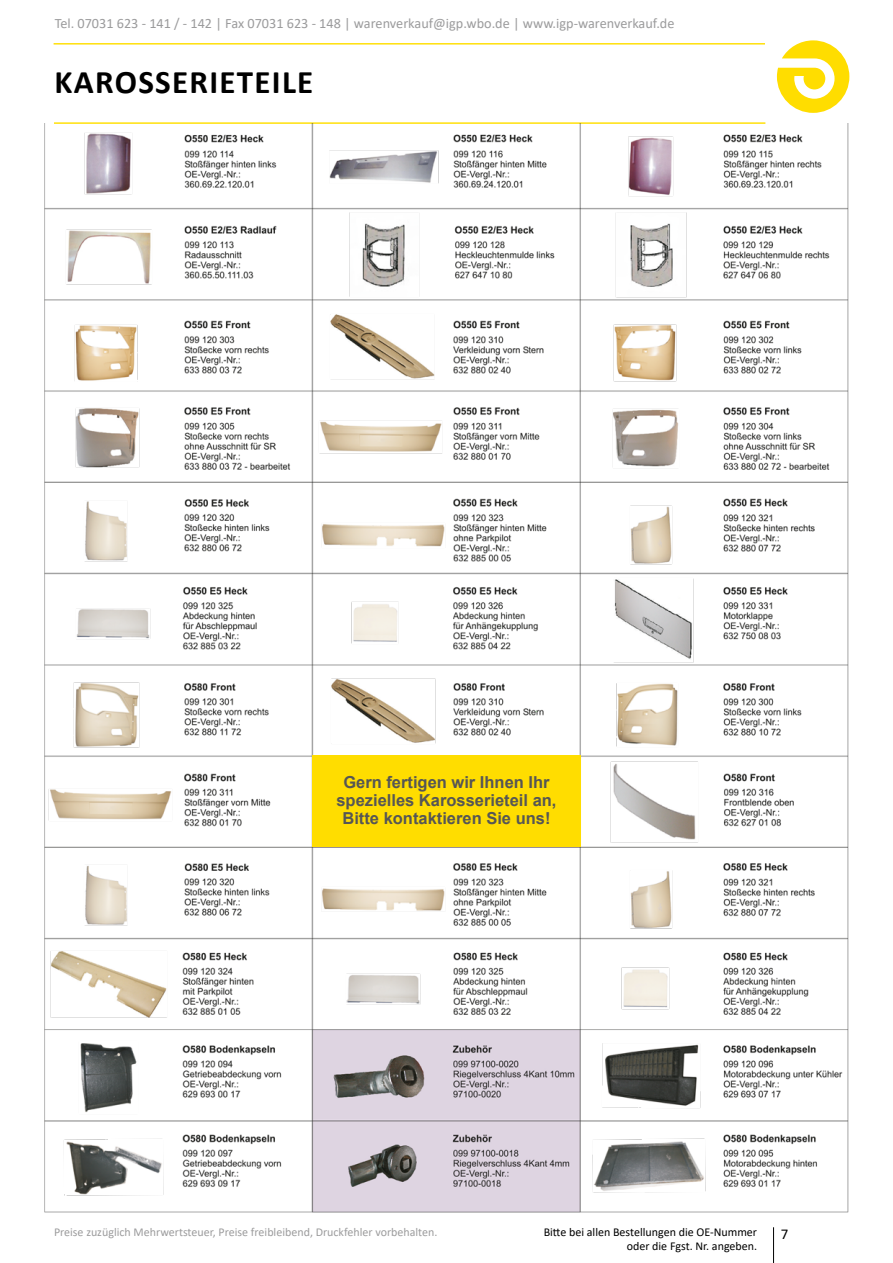
<style>
.page{position:relative;width:893px;height:1263px;background:#fff}
.page>*{position:absolute;margin:0;border:0;box-sizing:border-box;transform-origin:0 0}
.t1{font:700 33px "Calibri";letter-spacing:.04em;color:#000}
.t2{font:700 16.5px/18px "Arial";color:#565655;text-align:center}
.t3{font:15px "Calibri";color:#000}
.t4{font:14.25px "Calibri";color:#9c9c9d}
.t5{font:12px "Calibri";color:#9c9c9d}
.t6{font:12px/13.5px "Calibri";color:#000;text-align:right}
</style>
<div class="page">
<hr style="left:54px;top:122px;width:711px;height:2px;background:#ffe00a">
<hr style="left:54px;top:43px;width:711px;height:2px;background:#ffe00a">
<img style="left:45px;top:123px;width:803px;height:1090px">
<div style="left:312px;top:755px;width:269px;height:92px;background:#fd0"></div>
<svg style="left:777px;top:40px;width:72px;height:73px"></svg>
<hr style="left:773px;top:1227px;width:1px;height:36px;background:#000">
<p class="t4" style="left:55px;top:13px;width:621px">Tel. 07031 623 - 141 / - 142 | Fax 07031 623 - 148 | warenverkauf@igp.wbo.de | www.igp-warenverkauf.de</p>
<h1 class="t1" style="left:55px;top:59px;width:260px">KAROSSERIETEILE</h1>
<p class="t2" style="left:336px;top:773px;width:222px">Gern fertigen wir Ihnen Ihr spezielles Karosserieteil an,<br>Bitte kontaktieren Sie uns!</p>
<p class="t6" style="left:544px;top:1225px;width:215px">Bitte bei allen Bestellungen die OE-Nummer oder die Fgst. Nr. angeben.</p>
<p class="t5" style="left:54px;top:1224px;width:385px">Preise zuzüglich Mehrwertsteuer, Preise freibleibend, Druckfehler vorbehalten.</p>
<p class="t3" style="left:781px;top:1223px;width:9px">7</p>
</div>
